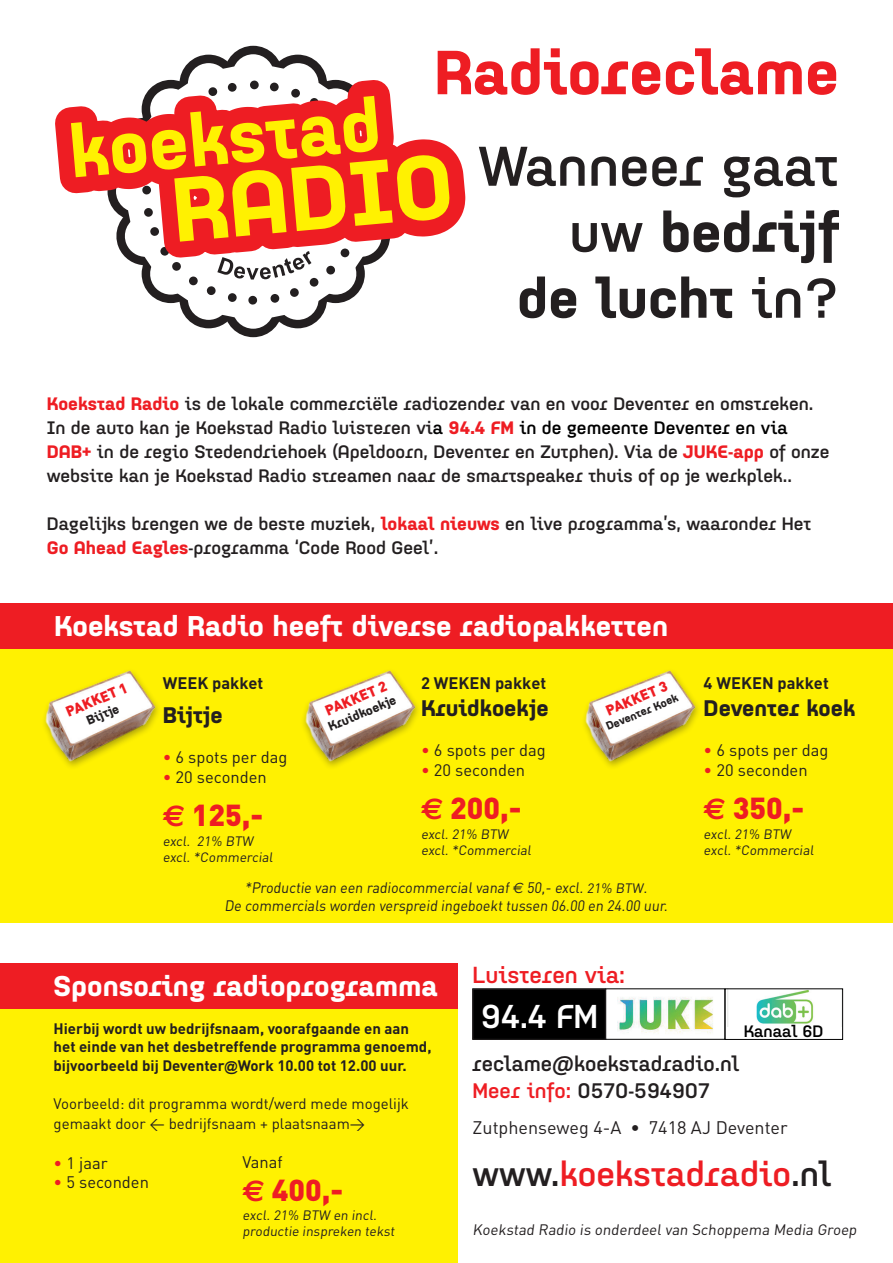
<style>
.page{position:relative;width:893px;height:1263px;background:#fff}
.page>*{position:absolute;margin:0;border:0;box-sizing:border-box;transform-origin:0 0}
.t1{font:700 62.1px "Idealista";color:#ee1d23}
.t2{font:600 55.65px/66px "Idealista";color:#231f20;text-align:right}
.t3{font:600 34.5px "Idealista";color:#ee1d23}
.t4{font:600 33px "Idealista";color:#fff}
.t5{font:900 30px "DIN";color:#ee1d23}
.t6{font:700 28.5px "Idealista";color:#fff}
.t7{font:600 23.1px "Idealista";color:#ee1d23}
.t8{font:700 22.5px "Idealista";color:#231f20}
.t9{font:600 21px/27px "Idealista";color:#231f20}
.t10{font:600 18px/24px "Idealista";color:#231f20}
.t11{font:18px "DIN";color:#231f20}
.t12{font:16.5px "DIN";color:#231f20}
.t13{font:700 16.5px "DIN";color:#231f20}
.t14{font:600 16.5px "Idealista";color:#000}
.t15{font:700 15px/18px "DIN";color:#231f20}
.t16{font:15px/19.8px "DIN";color:#231f20}
.t17{font:15px/18px "DIN";color:#231f20;text-align:center;scale:.94 1}
.t18{font:900 14.4px "DIN";color:#ee1d23}
.t19{font:13.5px/16.2px "DIN";color:#231f20}
.t20{font:700 12.75px "Idealista";color:#231f20}
.t21{font:700 11.25px "Idealista";color:#231f20}
.s1{font-weight:700}
.s2{font-weight:700;color:#ee1d23}
.s3{color:#000}
.s4{color:#ee1d23}
.s5{font-family:"Euro Sans";font-weight:700}
.s6{font-family:"Euro Sans"}
.s7{font-size:13.5px}
.s8{font-family:"Arial";font-size:13.5px}
.s9{color:#231f20}
</style>
<div class="page">
<svg style="left:55px;top:46px;width:411px;height:291px"></svg>
<div style="left:0;top:613px;width:893px;height:309px;background:#fff101"></div>
<div style="left:0;top:965px;width:458px;height:298px;background:#fff101"></div>
<img style="left:44px;top:670px;width:115px;height:95px">
<img style="left:303px;top:670px;width:115px;height:95px">
<img style="left:584px;top:670px;width:115px;height:95px">
<div style="left:0;top:603px;width:893px;height:45px;background:#ee1d23"></div>
<div style="left:0;top:963px;width:458px;height:45px;background:#ee1d23"></div>
<img style="left:617px;top:997px;width:96px;height:37px">
<img style="left:727px;top:991px;width:87px;height:35px">
<div style="left:725px;top:989px;width:118px;height:51px;border:1px solid #000"></div>
<div style="left:473px;top:989px;width:132px;height:50px;background:#000"></div>
<div style="left:473px;top:989px;width:132px;height:50px;border:1px solid #231f20"></div>
<h1 class="t1" style="left:434px;top:26px;width:407px">Radioreclame</h1>
<h2 class="t2" style="left:479px;top:128px;width:361px">Wanneer gaat uw <span class="s1">bedrijf<br>de lucht</span> in?</h2>
<p class="t10" style="left:47px;top:390px;width:784px"><span class="s2">Koekstad Radio</span> is de lokale commerciële radiozender van en voor Deventer en omstreken.<br>In de auto kan je Koekstad Radio luisteren vi<span class="s3">a</span> <span class="s2">94.4 FM</span> <span class="s3">in de gemeente Deventer en via </span><span class="s2">DAB+</span> in de regio Stedendriehoek (Apeldoorn, Deventer en Zutphen). Via de <span class="s2">JUKE-app</span> of onze website kan je Koekstad Radio streamen naar de smartspeaker thuis of op je werkplek..</p>
<p class="t10" style="left:47px;top:510px;width:766px">Dagelijks brengen we de beste muziek, <span class="s2">lokaal nieuws</span> en live programma’s, waaronder Het<br><span class="s2">Go Ahead Eagles</span>-programma ‘Code Rood Geel’.</p>
<h3 class="t6" style="left:54px;top:604px;width:616px">Koekstad Radio heeft diverse radiopakketten</h3>
<p class="t18" style="left:63px;top:703px;width:67px;rotate:-23deg">PAKKET 1</p>
<p class="t20" style="left:83px;top:712px;width:36px;rotate:-23deg">Bijtje</p>
<p class="t13" style="left:163px;top:672px;width:102px">WEEK pakket</p>
<p class="t8" style="left:163px;top:699px;width:62px">Bijtje</p>
<p class="t12" style="left:163px;top:747px;width:126px"><span class="s4">•</span> 6 spots per dag</p>
<p class="t12" style="left:163px;top:766px;width:106px"><span class="s4">•</span> 20 seconden</p>
<h3 class="t5" style="left:163px;top:795px;width:102px"><span class="s5">€</span> 125,-</h3>
<p class="t19" style="left:163px;top:833px;width:114px">excl. 21% BTW excl. *Commercial</p>
<p class="t18" style="left:322px;top:702px;width:67px;rotate:-23deg">PAKKET 2</p>
<p class="t20" style="left:325px;top:718px;width:74px;rotate:-23deg">Kruidkoekje</p>
<p class="t13" style="left:421px;top:672px;width:127px">2 WEKEN pakket</p>
<p class="t8" style="left:421px;top:691px;width:129px">Kruidkoekje</p>
<p class="t12" style="left:421px;top:739px;width:126px"><span class="s4">•</span> 6 spots per dag</p>
<p class="t12" style="left:421px;top:759px;width:106px"><span class="s4">•</span> 20 seconden</p>
<h3 class="t5" style="left:421px;top:788px;width:102px"><span class="s5">€</span> 200,-</h3>
<p class="t19" style="left:421px;top:826px;width:114px">excl. 21% BTW excl. *Commercial</p>
<p class="t18" style="left:603px;top:702px;width:67px;rotate:-23deg">PAKKET 3</p>
<p class="t21" style="left:603px;top:719px;width:79px;rotate:-23deg">Deventer Koek</p>
<p class="t17" style="left:224px;top:878px;width:475px">*Productie van een radiocommercial vanaf <span class="s6">€</span> 50,- excl. <span class="s7">21% BTW</span>.<br>De commercials worden verspreid ingeboekt tussen 06.00 en 24.00 uur.</p>
<p class="t13" style="left:704px;top:672px;width:127px">4 WEKEN pakket</p>
<p class="t8" style="left:704px;top:691px;width:154px">Deventer koek</p>
<p class="t12" style="left:704px;top:739px;width:126px"><span class="s4">•</span> 6 spots per dag</p>
<p class="t12" style="left:704px;top:759px;width:106px"><span class="s4">•</span> 20 seconden</p>
<h3 class="t5" style="left:704px;top:788px;width:102px"><span class="s5">€</span> 350,-</h3>
<p class="t19" style="left:704px;top:826px;width:114px">excl. 21% BTW excl. *Commercial</p>
<h3 class="t6" style="left:54px;top:964px;width:386px">Sponsoring radioprogramma</h3>
<p class="t15" style="left:54px;top:1018px;width:379px">Hierbij wordt uw bedrijfsnaam, voorafgaande en aan het einde van het desbetreffende programma genoemd,</p>
<p class="t15" style="left:54px;top:1056px;width:355px">bijvoorbeeld bij Deventer<span class="s8">@</span>Work 10.00 tot 12.00 uur.</p>
<p class="t16" style="left:54px;top:1093px;width:357px">Voorbeeld: dit programma wordt/werd mede mogelijk gemaakt door &lt; bedrijfsnaam + plaatsnaam&gt;</p>
<p class="t12" style="left:54px;top:1152px;width:56px"><span class="s4">•</span> 1 jaar</p>
<p class="t12" style="left:54px;top:1172px;width:97px"><span class="s4">•</span> 5 seconden</p>
<p class="t12" style="left:243px;top:1152px;width:42px">Vanaf</p>
<h3 class="t5" style="left:243px;top:1170px;width:102px"><span class="s5">€</span> 400,-</h3>
<p class="t19" style="left:243px;top:1207px;width:156px">excl. 21% BTW en incl. productie inspreken tekst</p>
<p class="t7" style="left:472px;top:958px;width:154px">Luisteren via:</p>
<h3 class="t4" style="left:481px;top:992px;width:119px">94.4 FM</h3>
<p class="t14" style="left:744px;top:1019px;width:81px">Kanaal 6D</p>
<p class="t9" style="left:472px;top:1048px;width:268px">reclame@koekstadradio.nl<br><span class="s4">Meer info:</span> 0570-594907</p>
<p class="t11" style="left:472px;top:1116px;width:317px">Zutphenseweg 4-A • 7418 AJ Deventer</p>
<h3 class="t3" style="left:472px;top:1148px;width:360px"><span class="s9">www.</span>koekstadradio<span class="s9">.nl</span></h3>
<p class="t16" style="left:472px;top:1219px;width:388px">Koekstad Radio is onderdeel van Schoppema Media Groep</p>
</div>
